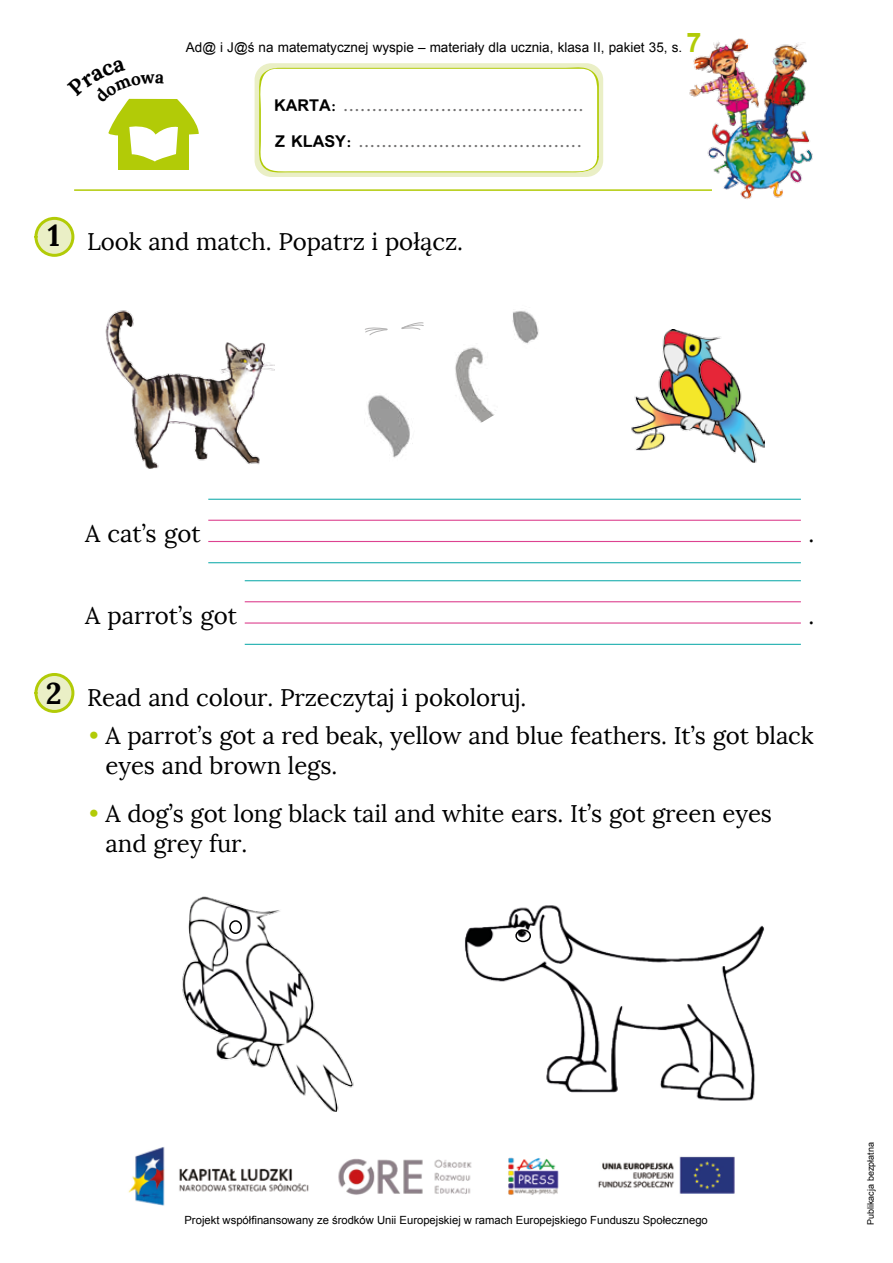
<style>
.page{position:relative;width:893px;height:1263px;background:#fff}
.page>*{position:absolute;margin:0;border:0;box-sizing:border-box;transform-origin:0 0}
.t1{font:700 30px "Lora";color:#000}
.t2{font:24px/30px "Lora";letter-spacing:-.005em;color:#000}
.t3{font:700 18px/35.2px "Simplified Arabic";color:#706f6f}
.t4{font:13.5px "Arial";color:#000}
.t5{font:11.25px "Arial";color:#000}
.t6{font:9px "Arial";color:#000}
.s1{font-weight:700;font-size:27px;color:#b2cb07}
.s2{color:#000}
.s3{color:#b2cb07}
</style>
<div class="page">
<hr style="left:74px;top:189px;width:638px;height:2px;background:#b2cb07">
<img style="left:687px;top:38px;width:126px;height:161px">
<div style="left:255px;top:63px;width:348px;height:114px;background:#eaefc6;border-radius:17px"></div>
<div style="left:119px;top:117px;width:70px;height:53px;background:#b2cb07"></div>
<img style="left:128px;top:1147px;width:607px;height:59px">
<svg style="left:34px;top:216px;width:41px;height:41px"></svg>
<svg style="left:34px;top:673px;width:41px;height:40px"></svg>
<hr style="left:208px;top:499px;width:593px;height:1px;background:#00a5a5">
<hr style="left:208px;top:562px;width:593px;height:1px;background:#00a5a5">
<hr style="left:208px;top:520px;width:593px;height:1px;background:#dd4290">
<hr style="left:208px;top:541px;width:593px;height:1px;background:#dd4290">
<hr style="left:245px;top:580px;width:556px;height:1px;background:#00a5a5">
<hr style="left:245px;top:644px;width:556px;height:1px;background:#00a5a5">
<hr style="left:245px;top:601px;width:556px;height:1px;background:#dd4290">
<hr style="left:245px;top:622px;width:556px;height:2px;background:#dd4290">
<img style="left:105px;top:310px;width:169px;height:159px">
<img style="left:465px;top:905px;width:299px;height:196px">
<div style="left:515px;top:929px;width:16px;height:13px;border:2px solid #000;border-radius:50%"></div>
<img style="left:182px;top:896px;width:172px;height:216px">
<div style="left:230px;top:921px;width:11px;height:12px;background:#fff;border-radius:50%"></div>
<div style="left:229px;top:920px;width:13px;height:14px;border:2px solid #000;border-radius:50%"></div>
<img style="left:631px;top:330px;width:133px;height:133px">
<img style="left:367px;top:395px;width:46px;height:63px">
<img style="left:455px;top:347px;width:40px;height:76px">
<img style="left:512px;top:311px;width:27px;height:33px">
<svg style="left:365px;top:327px;width:23px;height:9px"></svg>
<svg style="left:401px;top:322px;width:23px;height:8px"></svg>
<svg style="left:108px;top:98px;width:91px;height:63px"></svg>
<svg style="left:256px;top:67px;width:345px;height:107px;background:#fbfcf5"></svg>
<p class="t4" style="left:186px;top:38px;width:517px">Ad@ i J@ś na matematycznej wyspie – materiały dla ucznia, klasa II, pakiet 35, s. <span class="s1">7</span></p>
<p class="t3" style="left:274px;top:88px;width:311px"><span class="s2">KARTA:</span> ..........................................<br><span class="s2">Z KLASY:</span> .......................................</p>
<p class="t1" style="left:48px;top:216px;width:14px">1</p>
<p class="t2" style="left:87px;top:226px;width:377px">Look and match. Popatrz i połącz.</p>
<p class="t1" style="left:46px;top:674px;width:17px">2</p>
<p class="t2" style="left:85px;top:519px;width:117px">A cat’s got</p>
<p class="t2" style="left:85px;top:600px;width:154px">A parrot’s got</p>
<p class="t2" style="left:808px;top:519px;width:7px">.</p>
<p class="t2" style="left:808px;top:600px;width:7px">.</p>
<p class="t2" style="left:87px;top:682px;width:441px">Read and colour. Przeczytaj i pokoloruj.</p>
<p class="t2" style="left:106px;top:721px;width:710px;text-indent:-16px"><span class="s3">•</span> A parrot’s got a red beak, yellow and blue feathers. It’s got black eyes and brown legs.</p>
<p class="t2" style="left:106px;top:798px;width:668px;text-indent:-16px"><span class="s3">•</span> A dog’s got long black tail and white ears. It’s got green eyes and grey fur.</p>
<p class="t5" style="left:184px;top:1212px;width:525px">Projekt współfinansowany ze środków Unii Europejskiej w ramach Europejskiego Funduszu Społecznego</p>
<p class="t6" style="left:865px;top:1225px;width:84px;rotate:-90deg">Publikacja bezpłatna</p>
</div>
